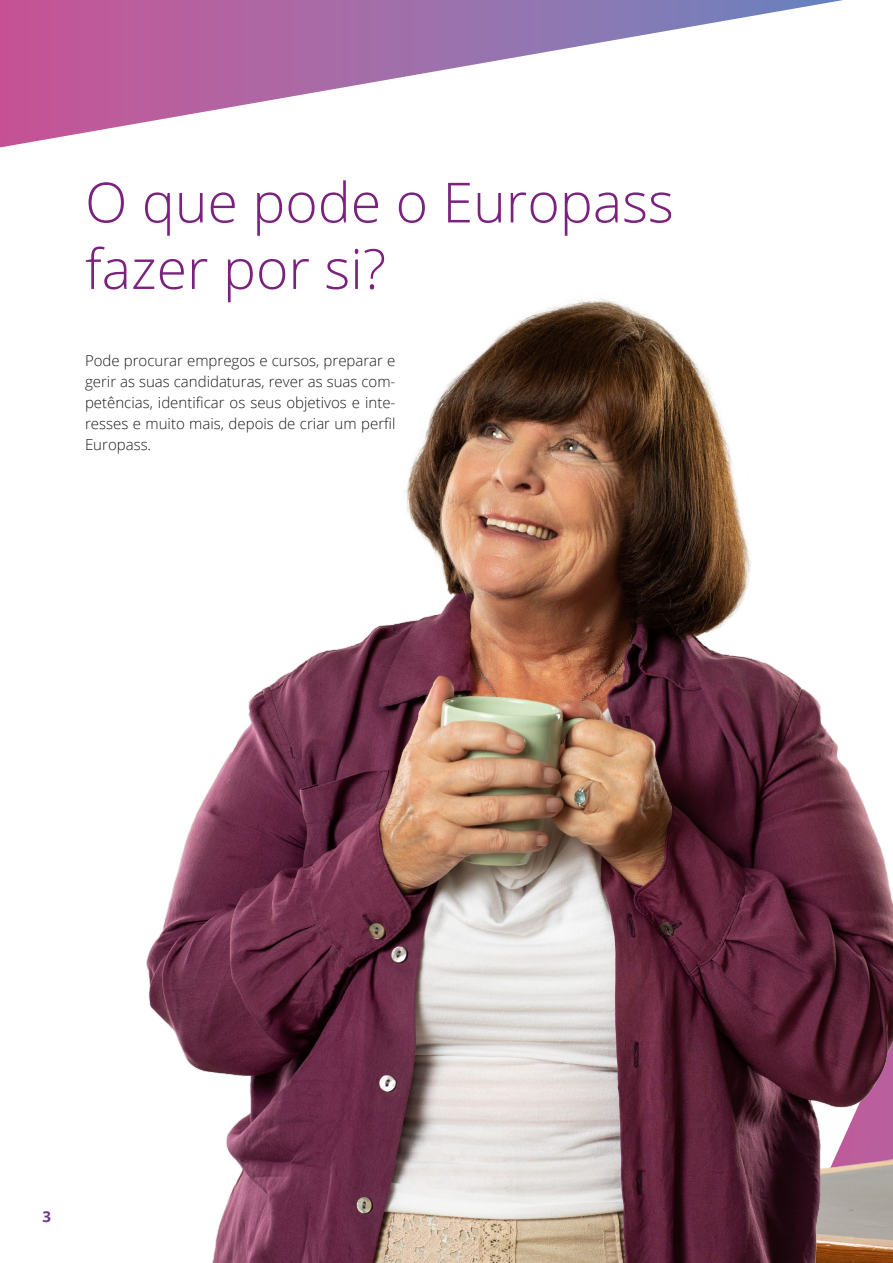
<style>
.page{position:relative;width:893px;height:1263px;background:#fff}
.page>*{position:absolute;margin:0;border:0;box-sizing:border-box;transform-origin:0 0}
.Page_Headings{font:300 55.35px/66.4px "Open Sans";color:#7a227e}
.Body{font:300 15px/21px "Open Sans";color:#1b1b1a;text-align:justify}
.t1{font:700 15px "Open Sans";color:#70368b}
</style>
<div class="page">
<svg style="left:0;top:0;width:843px;height:147px"></svg>
<img style="left:146px;top:298px;width:747px;height:965px">
<h1 class="Page_Headings" style="left:85px;top:168px;width:590px">O que pode o Europass fazer por si?</h1>
<p class="Body" style="left:85px;top:349px;width:312px">Pode procurar empregos e cursos, preparar e gerir as suas candidaturas, rever as suas com&shy;petências, identificar os seus objetivos e inte&shy;resses e muito mais, depois de criar um perfil Europass.</p>
<p class="t1" style="left:43px;top:1205px;width:10px">3</p>
</div>
